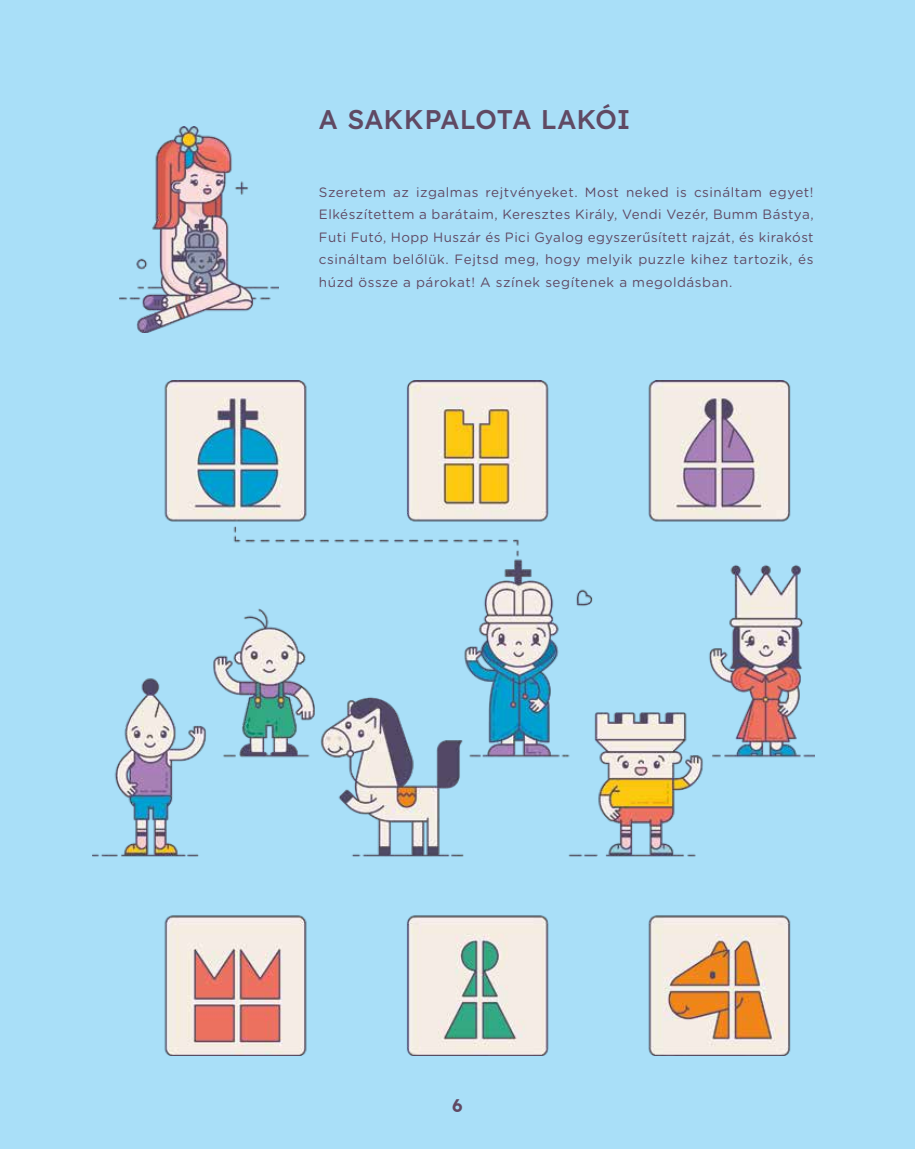
<style>
.page{position:relative;width:915px;height:1149px;background:#fff}
.page>*{position:absolute;margin:0;border:0;box-sizing:border-box;transform-origin:0 0}
.t1{font:27px "Lexend";color:#604963}
.t2{font:18px "Lexend";color:#604963}
.t3{font:13.5px/22.5px "Gotham Rounded";letter-spacing:.04em;color:#604963;text-align:justify}
</style>
<div class="page">
<div style="left:0;top:0;width:914px;height:1148px;background:#a9dff8"></div>
<img style="left:119px;top:127px;width:160px;height:205px">
<img style="left:92px;top:380px;width:722px;height:674px">
<h1 class="t1" style="left:319px;top:100px;width:313px">A SAKKPALOTA LAKÓI</h1>
<p class="t3" style="left:319px;top:180px;width:496px">Szeretem az izgalmas rejtvényeket. Most neked is csináltam egyet!<br>Elkészítettem a barátaim, Keresztes Király, Vendi Vezér, Bumm Bástya, Futi Futó, Hopp Huszár és Pici Gyalog egyszerűsített rajzát, és kirakóst csináltam belőlük. Fejtsd meg, hogy melyik puzzle kihez tartozik, és húzd össze a párokat! A színek segítenek a megoldásban.</p>
<h2 class="t2" style="left:452px;top:1092px;width:12px">6</h2>
</div>
